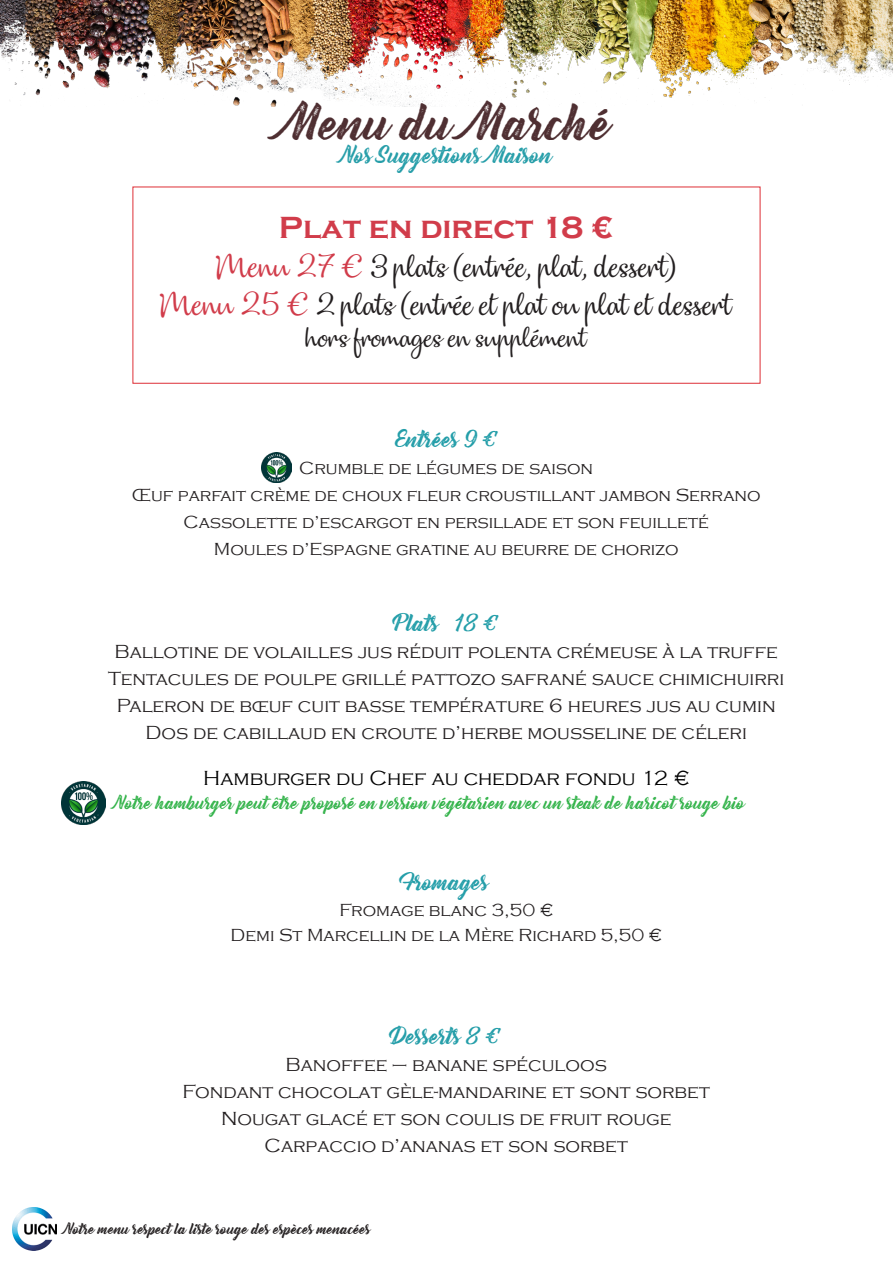
<style>
.page{position:relative;width:893px;height:1263px;background:#fff}
.page>*{position:absolute;margin:0;border:0;box-sizing:border-box;transform-origin:0 0}
.t1{font:45px "Bernadette Rough";color:#4f2f32}
.t2{font:700 31.5px "Copperplate Gothic";color:#d13c4a}
.t3{font:30px "Dulcelin";color:#231f20}
.t4{font:27px "Dulcelin";color:#231f20}
.t5{font:21px "Bernadette Rough";color:#249ea9}
.t6{font:300 21px "Copperplate Gothic";color:#000}
.t7{font:21px "Bernadette Rough";letter-spacing:-.005em;color:#269ea9}
.t8{font:300 19.5px "Copperplate Gothic";color:#231f20}
.t9{font:300 18px "Copperplate Gothic";color:#231f20}
.t10{font:16.5px "Bernadette Rough";color:#33b34a}
.t11{font:13.5px "Bernadette Rough";color:#231f20}
.s1{font-size:31.5px;color:#d13c4a}
</style>
<div class="page">
<div style="left:133px;top:187px;width:627px;height:197px;border:1px solid #de2f36"></div>
<img style="left:13px;top:1207px;width:44px;height:43px">
<img style="left:0;top:0;width:893px;height:107px">
<img style="left:61px;top:781px;width:44px;height:43px">
<img style="left:261px;top:453px;width:30px;height:29px">
<p class="t1" style="left:281px;top:87px;width:333px">Menu du Marché</p>
<p class="t7" style="left:340px;top:138px;width:214px">Nos Suggestions Maison</p>
<p class="t2" style="left:279px;top:210px;width:337px">Plat en direct 18 €</p>
<p class="t3" style="left:217px;top:248px;width:461px"><span class="s1">Menu 27 €</span> 3 plats (entrée, plat, dessert)</p>
<p class="t3" style="left:161px;top:286px;width:573px"><span class="s1">Menu 25 €</span> 2 plats (entrée et plat ou plat et dessert</p>
<p class="t4" style="left:306px;top:321px;width:283px">hors fromages en supplément</p>
<p class="t5" style="left:395px;top:422px;width:104px">Entrées 9 €</p>
<p class="t9" style="left:299px;top:458px;width:295px">Crumble de légumes de saison</p>
<p class="t9" style="left:132px;top:485px;width:630px">Œuf parfait crème de choux fleur croustillant jambon Serrano</p>
<p class="t9" style="left:183px;top:512px;width:527px">Cassolette d’escargot en persillade et son feuilleté</p>
<p class="t9" style="left:214px;top:539px;width:466px">Moules d’Espagne gratine au beurre de chorizo</p>
<p class="t5" style="left:395px;top:606px;width:105px">Plats 18 €</p>
<p class="t8" style="left:115px;top:641px;width:665px">Ballotine de volailles jus réduit polenta crémeuse à la truffe</p>
<p class="t8" style="left:108px;top:668px;width:678px">Tentacules de poulpe grillé pattozo safrané sauce chimichuirri</p>
<p class="t8" style="left:117px;top:695px;width:660px">Paleron de bœuf cuit basse température 6 heures jus au cumin</p>
<p class="t8" style="left:146px;top:722px;width:603px">Dos de cabillaud en croute d’herbe mousseline de céleri</p>
<p class="t6" style="left:203px;top:767px;width:487px">Hamburger du Chef au cheddar fondu 12 €</p>
<p class="t10" style="left:114px;top:789px;width:633px">Notre hamburger peut être proposé en version végétarien avec un steak de haricot rouge bio</p>
<p class="t5" style="left:403px;top:865px;width:87px">Fromages</p>
<p class="t9" style="left:339px;top:900px;width:215px">Fromage blanc 3,50 €</p>
<p class="t9" style="left:231px;top:925px;width:433px">Demi St Marcellin de la Mère Richard 5,50 €</p>
<p class="t5" style="left:392px;top:1019px;width:110px">Desserts 8 €</p>
<p class="t8" style="left:286px;top:1054px;width:323px">Banoffee – banane spéculoos</p>
<p class="t8" style="left:183px;top:1081px;width:529px">Fondant chocolat gèle-mandarine et sont sorbet</p>
<p class="t8" style="left:221px;top:1108px;width:452px">Nougat glacé et son coulis de fruit rouge</p>
<p class="t8" style="left:265px;top:1135px;width:365px">Carpaccio d’ananas et son sorbet</p>
<p class="t11" style="left:64px;top:1218px;width:309px">Notre menu respect la liste rouge des espèces menacées</p>
</div>
